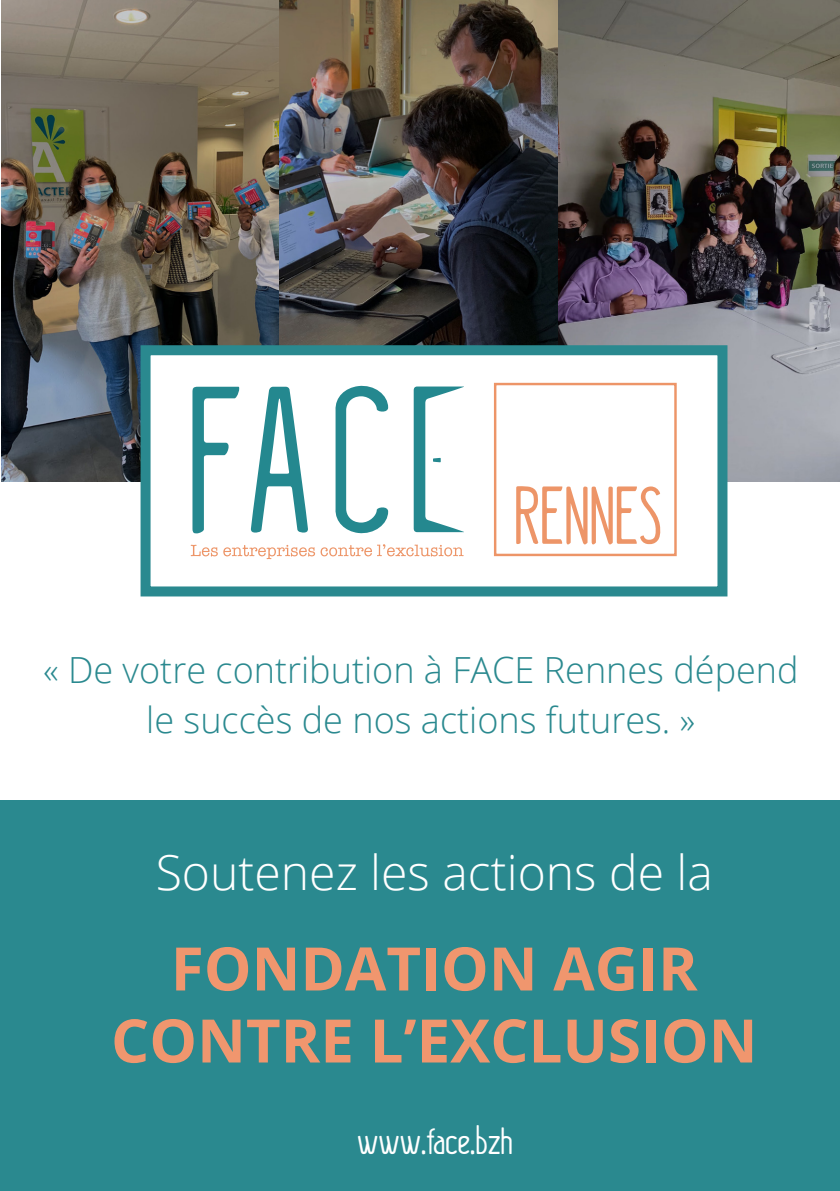
<style>
.page{position:relative;width:840px;height:1191px;background:#fff}
.page>*{position:absolute;margin:0;border:0;box-sizing:border-box;transform-origin:0 0}
.t1{font:700 60px/72px "Open Sans";color:#f0966e;text-align:center}
.t2{font:300 48px "Open Sans";color:#fff}
.t3{font:300 36px "Open Sans";color:#2a898f}
.t4{font:36px "Kraftstoff";color:#fff;scale:1.06 1}
</style>
<div class="page">
<img style="left:1px;top:0;width:838px;height:481px">
<div style="left:0;top:800px;width:839px;height:391px;background:#2a898f"></div>
<div style="left:145px;top:350px;width:577px;height:241px;background:#fff"></div>
<svg style="left:191px;top:544px;width:272px;height:15px"></svg>
<svg style="left:192px;top:387px;width:48px;height:146px"></svg>
<svg style="left:251px;top:387px;width:57px;height:145px"></svg>
<svg style="left:335px;top:385px;width:53px;height:149px"></svg>
<svg style="left:413px;top:386px;width:51px;height:146px"></svg>
<div style="left:493px;top:383px;width:183px;height:173px;border:2px solid #ed9568"></div>
<svg style="left:516px;top:486px;width:144px;height:58px"></svg>
<div style="left:140px;top:345px;width:587px;height:251px;border:10px solid #2a898f"></div>
<p class="t3" style="left:43px;top:645px;width:756px">« De votre contribution à FACE Rennes dépend</p>
<p class="t3" style="left:146px;top:695px;width:550px">le succès de nos actions futures. »</p>
<p class="t2" style="left:156px;top:840px;width:558px">Soutenez les actions de la</p>
<p class="t1" style="left:111px;top:931px;width:647px">FONDATION AGIR<br>CONTRE L’EXCLUSION</p>
<p class="t4" style="left:357px;top:1118px;width:148px">www.face.bzh</p>
</div>
